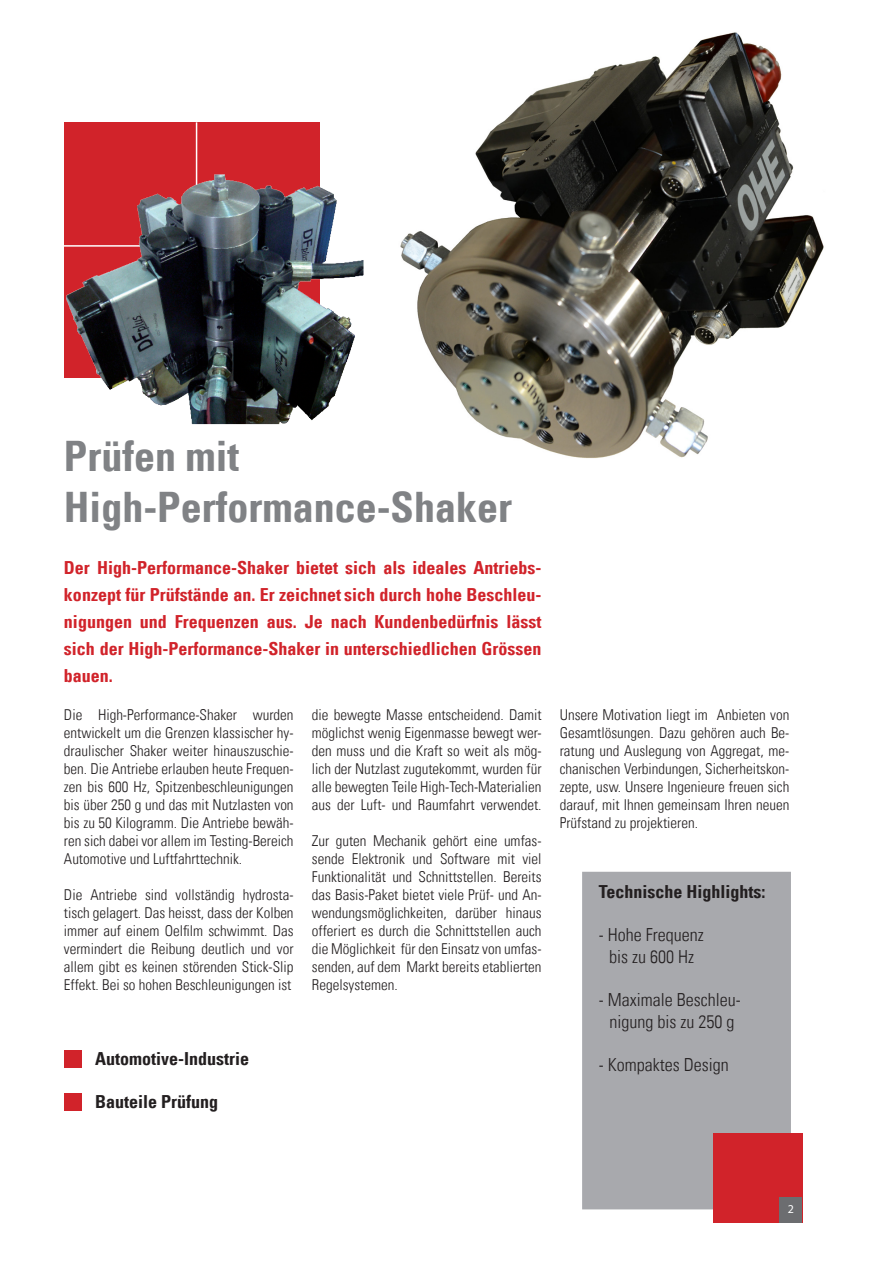
<style>
.page{position:relative;width:893px;height:1263px;background:#fff}
.page>*{position:absolute;margin:0;border:0;box-sizing:border-box;transform-origin:0 0}
.t1{font:42px/50.4px "Univers Com 67 Bold Cond";color:#808285}
.t2{font:18px/27px "Univers Com 67 Bold Cond";color:#d1232a;text-align:justify}
.t3{font:18px/21.6px "Univers Com 47 Light Cond";color:#231f20;text-align:center}
.t4{font:18px "Univers Com 67 Bold Cond";color:#231f20}
.t5{font:15px/18px "Univers Com 47 Light Cond";color:#231f20;text-align:justify}
.t6{font:12px "Myriad Pro";color:#fff}
</style>
<div class="page">
<div style="left:64px;top:122px;width:255px;height:255px;background:#d1232a"></div>
<hr style="left:196px;top:122px;width:1px;height:255px;background:#fff">
<div style="left:582px;top:872px;width:209px;height:337px;background:#a8a9ad"></div>
<div style="left:64px;top:1050px;width:17px;height:17px;background:#d1232a"></div>
<div style="left:64px;top:1093px;width:17px;height:17px;background:#d1232a"></div>
<div style="left:713px;top:1133px;width:89px;height:89px;background:#d1232a"></div>
<div style="left:780px;top:1197px;width:22px;height:25px;background:#6c6d70"></div>
<img style="left:64px;top:155px;width:299px;height:270px">
<img style="left:400px;top:32px;width:424px;height:426px">
<h1 class="t1" style="left:64px;top:431px;width:449px">Prüfen mit<br>High-Performance-Shaker</h1>
<p class="t2" style="left:64px;top:554px;width:479px">Der High-Performance-Shaker bietet sich als ideales Antriebs&shy;konzept für Prüfstände an. Er zeichnet sich durch hohe Beschleu&shy;nigungen und Frequenzen aus. Je nach Kundenbedürfnis lässt sich der High-Performance-Shaker in unterschiedlichen Grössen bauen.</p>
<p class="t5" style="left:64px;top:706px;width:231px">Die High-Performance-Shaker wurden entwickelt um die Grenzen klassischer hy&shy;draulischer Shaker weiter hinauszuschie&shy;ben. Die Antriebe erlauben heute Frequen&shy;zen bis 600 Hz, Spitzenbeschleunigungen bis über 250 g und das mit Nutzlasten von bis zu 50 Kilogramm. Die Antriebe bewäh&shy;ren sich dabei vor allem im Testing-Bereich Automotive und Luftfahrttechnik.</p>
<p class="t5" style="left:64px;top:886px;width:231px">Die Antriebe sind vollständig hydrosta&shy;tisch gelagert. Das heisst, dass der Kolben immer auf einem Oelfilm schwimmt. Das vermindert die Reibung deutlich und vor allem gibt es keinen störenden Stick-Slip Effekt. Bei so hohen Beschleunigungen ist</p>
<p class="t5" style="left:312px;top:706px;width:231px">die bewegte Masse entscheidend. Damit möglichst wenig Eigenmasse bewegt wer&shy;den muss und die Kraft so weit als mög&shy;lich der Nutzlast zugutekommt, wurden für alle bewegten Teile High-Tech-Materialien aus der Luft- und Raumfahrt verwendet.</p>
<p class="t5" style="left:312px;top:832px;width:231px">Zur guten Mechanik gehört eine umfas&shy;sende Elektronik und Software mit viel Funktionalität und Schnittstellen. Bereits das Basis-Paket bietet viele Prüf- und An&shy;wendungsmöglichkeiten, darüber hinaus offeriert es durch die Schnittstellen auch die Möglichkeit für den Einsatz von umfas&shy;senden, auf dem Markt bereits etablierten Regelsystemen.</p>
<p class="t4" style="left:95px;top:1047px;width:156px">Automotive-Industrie</p>
<p class="t4" style="left:95px;top:1090px;width:125px">Bauteile Prüfung</p>
<p class="t5" style="left:560px;top:706px;width:231px">Unsere Motivation liegt im Anbieten von Gesamtlösungen. Dazu gehören auch Be&shy;ratung und Auslegung von Aggregat, me&shy;chanischen Verbindungen, Sicherheitskon&shy;zepte, usw. Unsere Ingenieure freuen sich darauf, mit Ihnen gemeinsam Ihren neuen Prüfstand zu projektieren.</p>
<p class="t4" style="left:599px;top:881px;width:168px">Technische Highlights:</p>
<p class="t3" style="left:599px;top:924px;width:106px">- Hohe Frequenz bis zu 600 Hz</p>
<p class="t3" style="left:599px;top:989px;width:143px">- Maximale Beschleu&shy;nigung bis zu 250 g</p>
<p class="t3" style="left:599px;top:1054px;width:131px">- Kompaktes Design</p>
<p class="t6" style="left:788px;top:1201px;width:8px">2</p>
</div>
